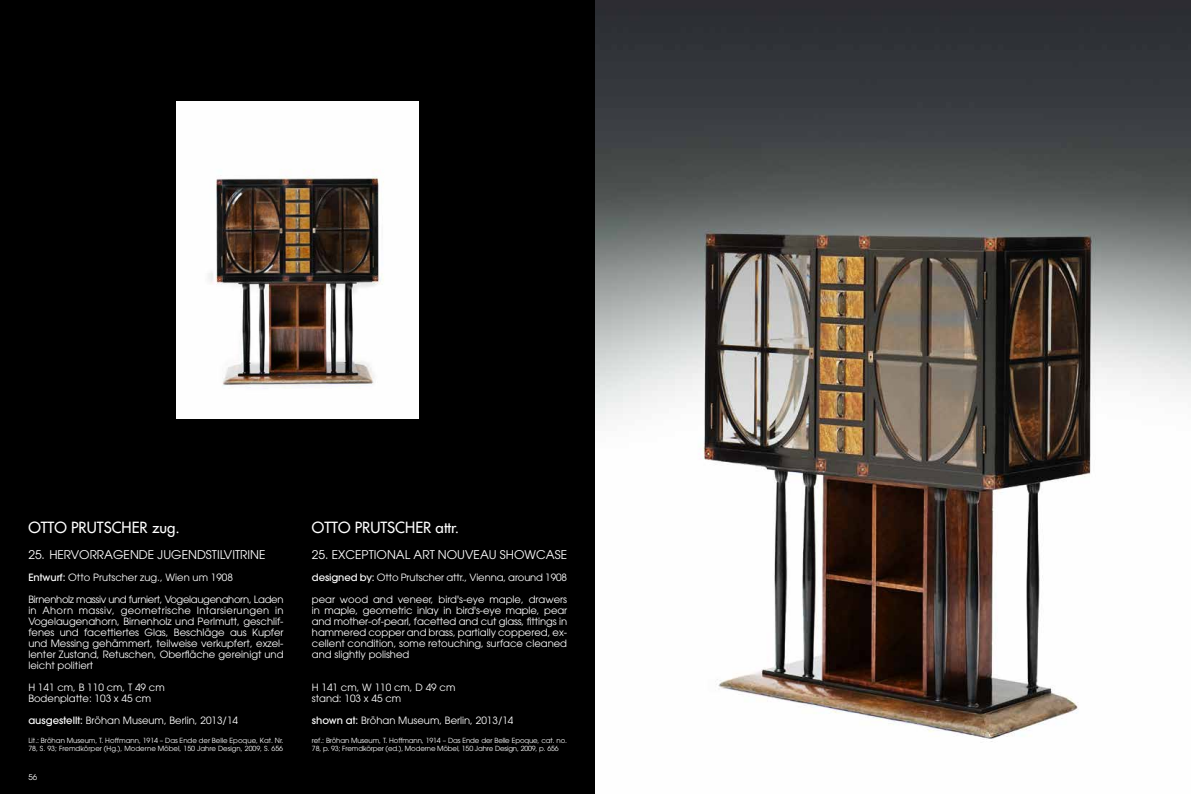
<style>
.page{position:relative;width:1191px;height:794px;background:#000}
.page>*{position:absolute;margin:0;border:0;box-sizing:border-box;transform-origin:0 0}
.t1{font:15px "Futura";color:#fff}
.t2{font:12px "Avant Garde";color:#fff}
.t3{font:10px/11px "Avant Garde";color:#fff;text-align:justify}
.t4{font:8px "Avant Garde";color:#fff}
.t5{font:7px/8.4px "Avant Garde";letter-spacing:-.005em;color:#fff}
.s1{font-weight:500}
</style>
<div class="page">
<img style="left:595px;top:0;width:596px;height:794px">
<img style="left:177px;top:101px;width:242px;height:317px">
<h1 class="t1" style="left:28px;top:518px;width:153px">OTTO PRUTSCHER zug.</h1>
<p class="t2" style="left:28px;top:547px;width:239px">25. HERVORRAGENDE JUGENDSTILVITRINE</p>
<p class="t3" style="left:28px;top:571px;width:206px"><span class="s1">Entwurf:</span> Otto Prutscher zug., Wien um 1908</p>
<p class="t3" style="left:28px;top:593px;width:257px">Birnenholz massiv und furniert, Vogelaugenahorn, Laden in Ahorn massiv, geometrische Intarsierungen in Vogelaugenahorn, Birnenholz und Perlmutt, geschlif&shy;fenes und facettiertes Glas, Beschläge aus Kupfer und Messing gehämmert, teilweise verkupfert, exzel&shy;lenter Zustand, Retuschen, Oberfläche gereinigt und leicht politiert</p>
<p class="t3" style="left:28px;top:681px;width:138px">H 141 cm, B 110 cm, T 49 cm<br>Bodenplatte: 103 x 45 cm</p>
<p class="t3" style="left:28px;top:714px;width:211px"><span class="s1">ausgestellt:</span> Bröhan Museum, Berlin, 2013/14</p>
<p class="t5" style="left:28px;top:736px;width:257px">Lit.: Bröhan Museum, T. Hoffmann, 1914 – Das Ende der Belle Epoque, Kat. Nr.<br>78, S. 93; Fremdkörper (Hg.), Moderne Möbel, 150 Jahre Design, 2009, S. 656</p>
<p class="t4" style="left:28px;top:772px;width:10px">56</p>
<h1 class="t1" style="left:312px;top:518px;width:149px">OTTO PRUTSCHER attr.</h1>
<p class="t2" style="left:312px;top:547px;width:257px">25. EXCEPTIONAL ART NOUVEAU SHOWCASE</p>
<p class="t3" style="left:312px;top:571px;width:257px"><span class="s1">designed by:</span> Otto Prutscher attr., Vienna, around 1908</p>
<p class="t3" style="left:312px;top:593px;width:257px">pear wood and veneer, bird's-eye maple, drawers in maple, geometric inlay in bird's-eye maple, pear and mother-of-pearl, facetted and cut glass, fittings in hammered copper and brass, partially coppered, ex&shy;cellent condition, some retouching, surface cleaned and slightly polished</p>
<p class="t3" style="left:312px;top:681px;width:145px">H 141 cm, W 110 cm, D 49 cm stand: 103 x 45 cm</p>
<p class="t3" style="left:312px;top:714px;width:203px"><span class="s1">shown at:</span> Bröhan Museum, Berlin, 2013/14</p>
<p class="t5" style="left:312px;top:736px;width:257px">ref.: Bröhan Museum, T. Hoffmann, 1914 – Das Ende der Belle Epoque, cat. no.<br>78, p. 93; Fremdkörper (ed.), Moderne Möbel, 150 Jahre Design, 2009, p. 656</p>
</div>
